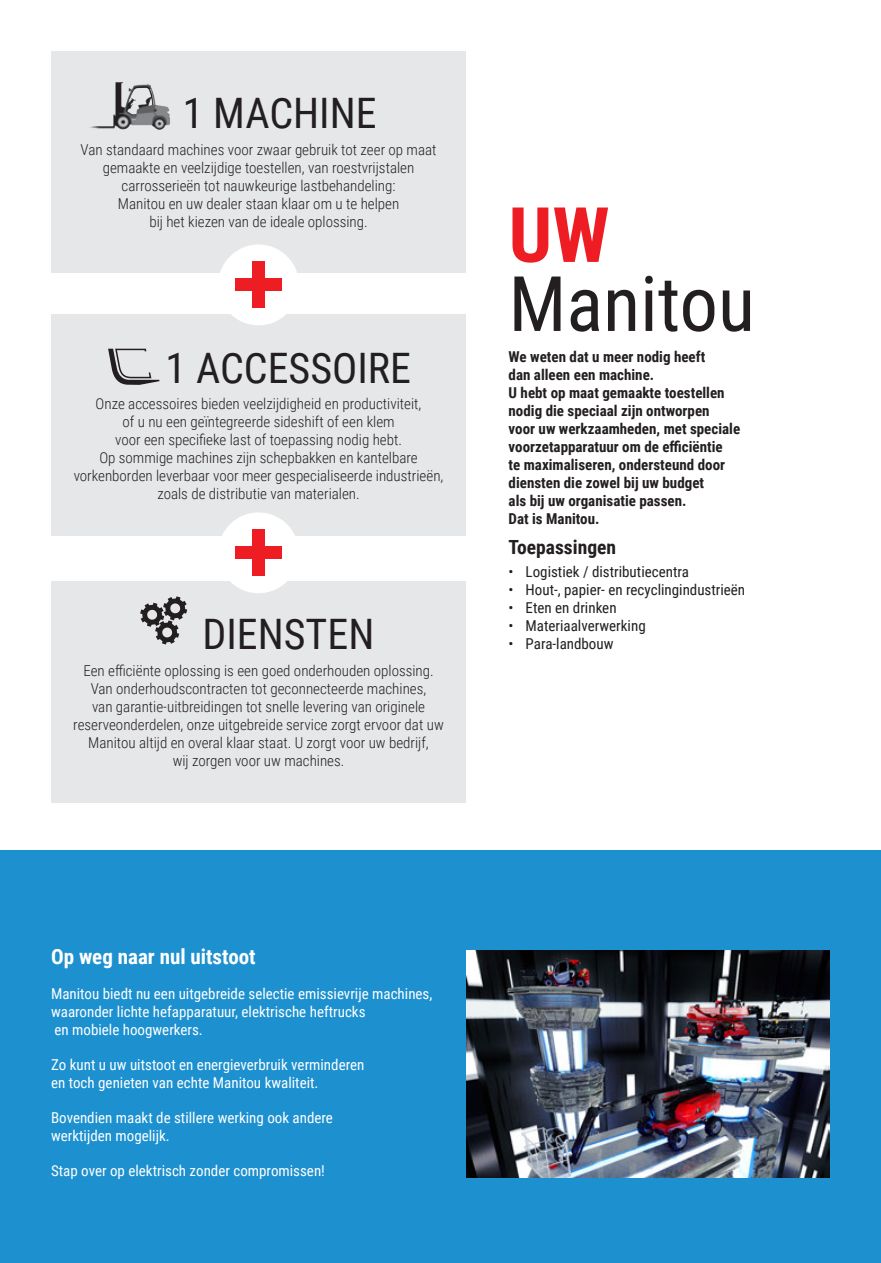
<style>
.page{position:relative;width:881px;height:1263px;background:#fff}
.page>*{position:absolute;margin:0;border:0;box-sizing:border-box;transform-origin:0 0}
.t1{font:76.5px "Roboto Condensed";color:#231f20}
.t2{font:700 76.5px "Roboto Condensed";color:#ee1d23}
.t3{font:42px "Roboto Condensed";color:#231f20}
.t4{font:700 21px "Roboto Condensed";color:#fff}
.t5{font:700 19.5px "Roboto Condensed";color:#231f20}
.t6{font:300 15px/18px "Roboto Condensed";color:#231f20;text-align:center}
.t7{font:15px/18px "Roboto Condensed";color:#fff}
.t8{font:700 15px/18px "Roboto Condensed";color:#231f20}
.t9{font:15px "Roboto Condensed";color:#231f20}
</style>
<div class="page">
<div style="left:0;top:850px;width:880px;height:413px;background:#1d90d0"></div>
<div style="left:51px;top:315px;width:415px;height:221px;background:#e6e7e9"></div>
<div style="left:51px;top:51px;width:415px;height:221px;background:#e6e7e9"></div>
<div style="left:51px;top:581px;width:415px;height:221px;background:#e6e7e9"></div>
<img style="left:90px;top:82px;width:80px;height:48px">
<svg style="left:108px;top:348px;width:51px;height:37px"></svg>
<svg style="left:140px;top:596px;width:47px;height:48px"></svg>
<div style="left:218px;top:244px;width:81px;height:81px;background:#fff;border-radius:50%"></div>
<div style="left:235px;top:279px;width:47px;height:12px;background:#ee1d23"></div>
<div style="left:252px;top:261px;width:13px;height:47px;background:#ee1d23"></div>
<div style="left:218px;top:512px;width:81px;height:81px;background:#fff;border-radius:50%"></div>
<div style="left:235px;top:546px;width:47px;height:13px;background:#ee1d23"></div>
<div style="left:252px;top:529px;width:13px;height:47px;background:#ee1d23"></div>
<img style="left:466px;top:950px;width:363px;height:228px">
<h2 class="t3" style="left:183px;top:84px;width:195px">1 MACHINE</h2>
<p class="t6" style="left:80px;top:140px;width:357px">Van standaard machines voor zwaar gebruik tot zeer op maat gemaakte en veelzijdige toestellen, van roestvrijstalen carrosserieën tot nauwkeurige lastbehandeling:<br>Manitou en uw dealer staan klaar om u te helpen<br>bij het kiezen van de ideale oplossing.</p>
<h2 class="t3" style="left:165px;top:338px;width:247px">1 ACCESSOIRE</h2>
<p class="t6" style="left:74px;top:394px;width:371px">Onze accessoires bieden veelzijdigheid en productiviteit,<br>of u nu een geïntegreerde sideshift of een klem<br>voor een specifieke last of toepassing nodig hebt.<br>Op sommige machines zijn schepbakken en kantelbare vorkenborden leverbaar voor meer gespecialiseerde industrieën, zoals de distributie van materialen.</p>
<h2 class="t3" style="left:202px;top:605px;width:173px">DIENSTEN</h2>
<p class="t6" style="left:73px;top:661px;width:372px">Een efficiënte oplossing is een goed onderhouden oplossing.<br>Van onderhoudscontracten tot geconnecteerde machines,<br>van garantie-uitbreidingen tot snelle levering van originele reserveonderdelen, onze uitgebreide service zorgt ervoor dat uw Manitou altijd en overal klaar staat. U zorgt voor uw bedrijf,<br>wij zorgen voor uw machines.</p>
<h1 class="t2" style="left:508px;top:181px;width:102px">UW</h1>
<h1 class="t1" style="left:508px;top:250px;width:248px">Manitou</h1>
<p class="t8" style="left:508px;top:347px;width:233px">We weten dat u meer nodig heeft<br>dan alleen een machine.<br>U hebt op maat gemaakte toestellen nodig die speciaal zijn ontworpen<br>voor uw werkzaamheden, met speciale voorzetapparatuur om de efficiëntie<br>te maximaliseren, ondersteund door diensten die zowel bij uw budget<br>als bij uw organisatie passen.<br>Dat is Manitou.</p>
<h3 class="t5" style="left:508px;top:534px;width:109px">Toepassingen</h3>
<p class="t9" style="left:508px;top:561px;width:182px">• Logistiek / distributiecentra</p>
<p class="t9" style="left:508px;top:579px;width:238px">• Hout-, papier- en recyclingindustrieën</p>
<p class="t9" style="left:508px;top:597px;width:109px">• Eten en drinken</p>
<p class="t9" style="left:508px;top:615px;width:139px">• Materiaalverwerking</p>
<p class="t9" style="left:508px;top:633px;width:106px">• Para-landbouw</p>
<h3 class="t4" style="left:51px;top:941px;width:206px">Op weg naar nul uitstoot</h3>
<p class="t7" style="left:51px;top:984px;width:382px">Manitou biedt nu een uitgebreide selectie emissievrije machines, waaronder lichte hefapparatuur, elektrische heftrucks<br>en mobiele hoogwerkers.</p>
<p class="t7" style="left:51px;top:1055px;width:315px">Zo kunt u uw uitstoot en energieverbruik verminderen en toch genieten van echte Manitou kwaliteit.</p>
<p class="t7" style="left:51px;top:1108px;width:283px">Bovendien maakt de stillere werking ook andere werktijden mogelijk.</p>
<p class="t7" style="left:51px;top:1161px;width:275px">Stap over op elektrisch zonder compromissen!</p>
</div>
